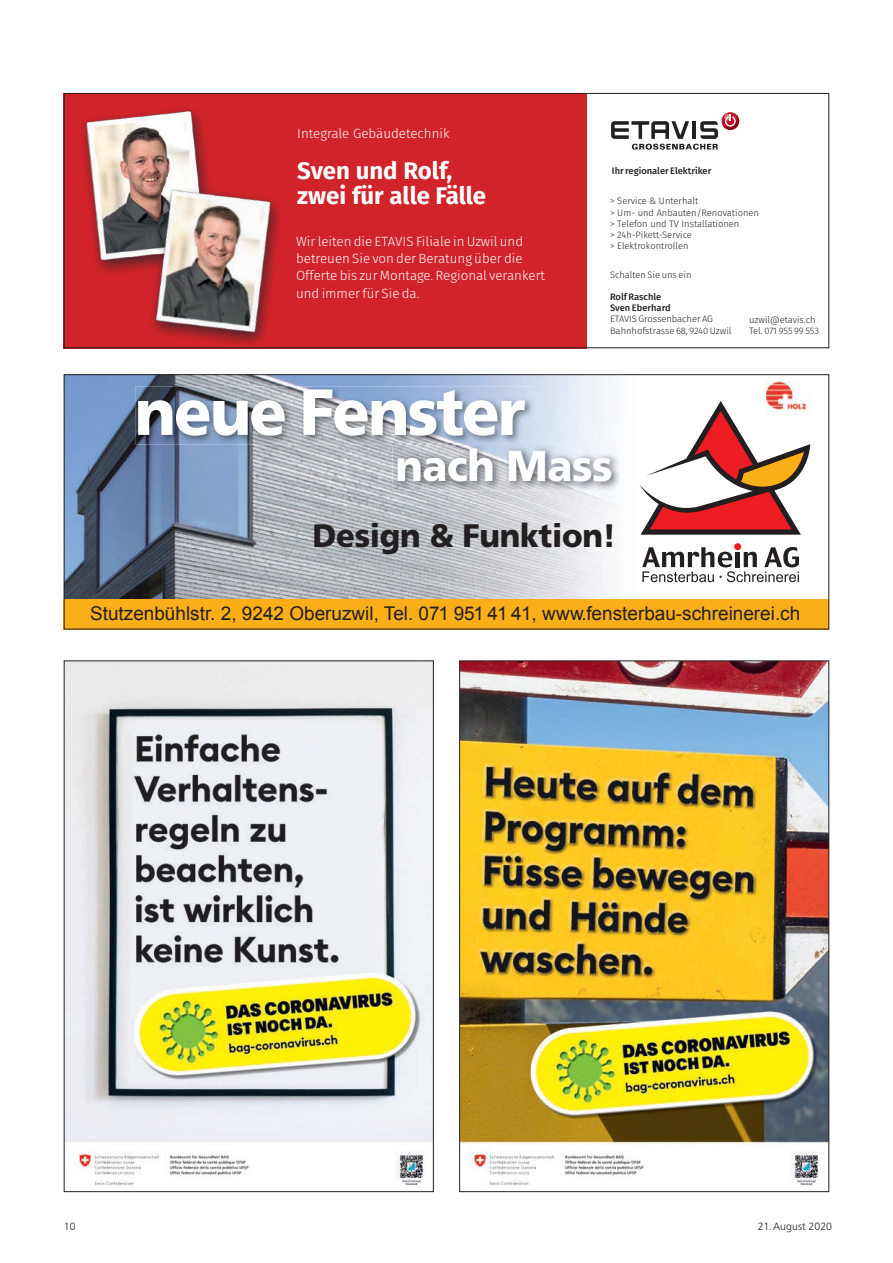
<style>
.page{position:relative;width:893px;height:1263px;background:#fff}
.page>*{position:absolute;margin:0;border:0;box-sizing:border-box;transform-origin:0 0}
.t1{font:900 64.95px "Frutiger";letter-spacing:-.03em;color:#fff;scale:.95 1}
.t2{font:900 43.35px "Frutiger";letter-spacing:-.01em;color:#fff;scale:.95 1}
.t3{font:900 32.55px "Frutiger";letter-spacing:-.01em;color:#231f20;scale:.95 1}
.t4{font:700 24px/25.3px "Fira Sans";color:#fff}
.t5{font:18.9px "Arial";color:#231f20}
.t6{font:300 13.35px/17.4px "Fira Sans";color:#fff}
.t7{font:300 10.5px "Frutiger LT Std";letter-spacing:.005em;color:#231f20}
.t8{font:300 9.3px/11.2px "Fira Sans";color:#231f20}
.t9{font:500 9.3px/11.2px "Fira Sans";color:#231f20}
</style>
<div class="page">
<img style="left:66px;top:376px;width:710px;height:223px">
<svg style="left:639px;top:401px;width:171px;height:134px"></svg>
<svg style="left:642px;top:547px;width:157px;height:35px"></svg>
<div style="left:734px;top:543px;width:7px;height:7px;background:#ee1d23;border-radius:50%"></div>
<img style="left:392px;top:444px;width:228px;height:47px">
<img style="left:135px;top:386px;width:399px;height:58px">
<img style="left:392px;top:444px;width:142px;height:1px">
<img style="left:766px;top:382px;width:44px;height:32px">
<div style="left:64px;top:599px;width:765px;height:30px;background:#faaf18"></div>
<div style="left:64px;top:374px;width:765px;height:255px;border:1px solid #231f20"></div>
<div style="left:64px;top:93px;width:523px;height:255px;background:#d1232a"></div>
<img style="left:82px;top:109px;width:125px;height:164px">
<img style="left:111px;top:163px;width:169px;height:182px">
<svg style="left:611px;top:112px;width:128px;height:38px"></svg>
<div style="left:64px;top:93px;width:765px;height:255px;border:1px solid #231f20"></div>
<svg style="left:63px;top:660px;width:371px;height:532px;background:#cfd0c1"></svg>
<img style="left:459px;top:660px;width:371px;height:532px">
<h3 class="t6" style="left:297px;top:124px;width:154px">Integrale Gebäudetechnik</h3>
<h3 class="t4" style="left:297px;top:156px;width:190px">Sven und Rolf, zwei für alle Fälle</h3>
<h3 class="t6" style="left:296px;top:232px;width:251px">Wir leiten die ETAVIS Filiale in Uzwil und betreuen Sie von der Beratung über die Offerte bis zur Montage. Regional verankert und immer für Sie da.</h3>
<h1 class="t1" style="left:135px;top:386px;width:413px">neue Fenster</h1>
<p class="t9" style="left:612px;top:164px;width:101px">Ihr regionaler Elektriker</p>
<p class="t8" style="left:610px;top:195px;width:150px">&gt; Service &amp; Unterhalt<br>&gt; Um- und Anbauten/Renovationen &gt; Telefon und TV Installationen<br>&gt; 24h-Pikett-Service<br>&gt; Elektrokontrollen</p>
<p class="t8" style="left:610px;top:269px;width:83px">Schalten Sie uns ein</p>
<p class="t9" style="left:610px;top:291px;width:62px">Rolf Raschle<br>Sven Eberhard</p>
<p class="t8" style="left:610px;top:313px;width:123px">ETAVIS Grossenbacher AG<br>Bahnhofstrasse 68, 9240 Uzwil</p>
<p class="t8" style="left:749px;top:314px;width:71px">uzwil@etavis.ch<br>Tel. 071 955 99 553</p>
<h2 class="t2" style="left:395px;top:448px;width:230px">nach Mass</h2>
<h3 class="t3" style="left:313px;top:523px;width:321px">Design &amp; Funktion!</h3>
<h3 class="t5" style="left:90px;top:601px;width:712px">Stutzenbühlstr. 2, 9242 Oberuzwil, Tel. 071 951 41 41, www.fensterbau-schreinerei.ch</h3>
<p class="t7" style="left:64px;top:1220px;width:13px">10</p>
<p class="t7" style="left:758px;top:1220px;width:76px">21.August 2020</p>
</div>
